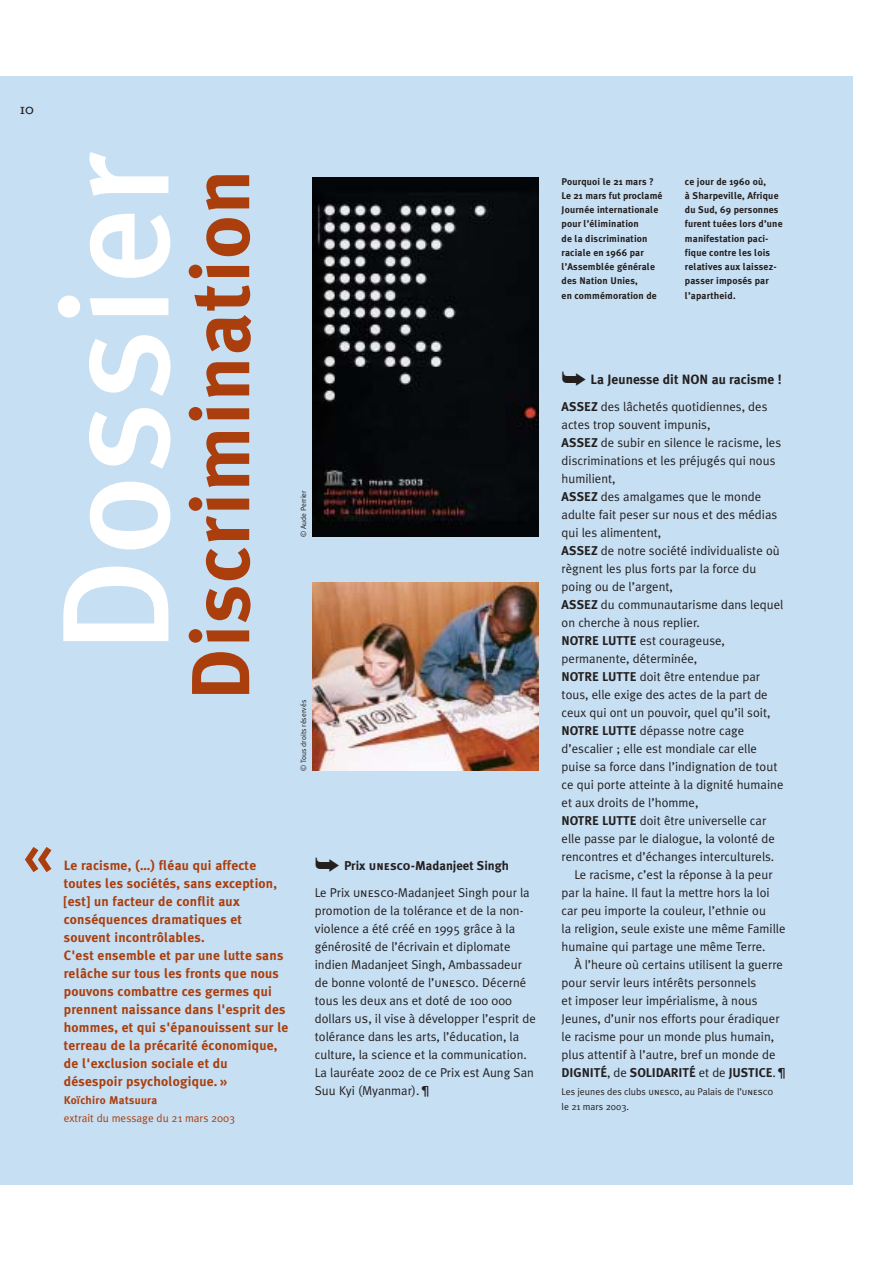
<style>
.page{position:relative;width:893px;height:1263px;background:#fff}
.page>*{position:absolute;margin:0;border:0;box-sizing:border-box;transform-origin:0 0}
.t1{font:500 151.8px "Meta Plus";letter-spacing:.015em;color:#fff}
.t2{font:700 82.2px "Meta Plus";letter-spacing:.015em;color:#aa3e0d}
.t3{font:700 54px "Meta Plus";color:#aa3e0d}
.t4{font:18px "Eureka";color:#231f1f}
.t5{font:700 13.5px/18px "Meta Plus";letter-spacing:.015em;color:#aa3e0d}
.t6{font:700 13.5px "Meta Plus";color:#231f1f}
.t7{font:12.75px/18px "Meta Plus Normal";color:#231f1f}
.t8{font:700 12.75px "Meta Plus";letter-spacing:-.005em;color:#231f1f}
.t9{font:11.25px "Meta Plus Normal";color:#aa3e0d}
.t10{font:700 11.25px "Meta Plus";letter-spacing:.025em;color:#aa3e0d}
.t11{font:700 9.75px/14.2px "Meta Plus";letter-spacing:.015em;color:#231f1f}
.t12{font:9.75px/15px "Meta Plus Normal";color:#231f1f}
.t13{font:7.5px "Meta Plus Normal";color:#231f1f}
.s1{font-family:"Meta Plus Bold Caps";font-weight:400}
.s2{font-family:"Meta Plus Normal Caps"}
.s3{font-family:"Meta Plus";font-weight:700}
.s4{font-family:"Meta Plus Normal";font-weight:400}
</style>
<div class="page">
<div style="left:0;top:76px;width:852px;height:1109px;background:#c7dff3"></div>
<img style="left:313px;top:177px;width:225px;height:360px">
<img style="left:313px;top:582px;width:225px;height:189px">
<h3 class="t4" style="left:20px;top:101px;width:16px">10</h3>
<h1 class="t1" style="left:63px;top:654px;width:504px;rotate:-90deg">Dossier</h1>
<h2 class="t2" style="left:192px;top:701px;width:533px;rotate:-90deg">Discrimination</h2>
<p class="t13" style="left:301px;top:537px;width:48px;rotate:-90deg">© Aude Perrier</p>
<p class="t13" style="left:301px;top:771px;width:73px;rotate:-90deg">© Tous droits réservés</p>
<h3 class="t3" style="left:22px;top:835px;width:31px">«</h3>
<p class="t5" style="left:64px;top:858px;width:226px">Le racisme, (…) fléau qui affecte toutes les sociétés, sans exception, [est] un facteur de conflit aux conséquences dramatiques et souvent incontrôlables.<br>C'est ensemble et par une lutte sans relâche sur tous les fronts que nous pouvons combattre ces germes qui prennent naissance dans l'esprit des hommes, et qui s'épanouissent sur le terreau de la précarité économique, de l'exclusion sociale et du désespoir psychologique. »</p>
<p class="t10" style="left:64px;top:1096px;width:95px">Koïchiro Matsuura</p>
<p class="t9" style="left:64px;top:1114px;width:173px">extrait du message du 21 mars 2003</p>
<p class="t8" style="left:315px;top:861px;width:195px">➥ Prix <span class="s1">unesco</span>-Madanjeet Singh</p>
<p class="t7" style="left:315px;top:885px;width:222px">Le Prix <span class="s2">unesco</span>-Madanjeet Singh pour la promotion de la tolérance et de la non&shy;violence a été créé en 1995 grâce à la générosité de l’écrivain et diplomate indien Madanjeet Singh, Ambassadeur de bonne volonté de l’<span class="s2">unesco</span>. Décerné tous les deux ans et doté de 100 000 dollars <span class="s2">us</span>, il vise à développer l’esprit de tolérance dans les arts, l’éducation, la culture, la science et la communication.<br>La lauréate 2002 de ce Prix est Aung San Suu Kyi (Myanmar).<span class="s3">¶</span></p>
<p class="t11" style="left:561px;top:175px;width:102px">Pourquoi le 21 mars ?<br>Le 21 mars fut proclamé<br>Journée internationale pour l’élimination<br>de la discrimination raciale en 1966 par l’Assemblée générale des Nation Unies,<br>en commémoration de</p>
<p class="t11" style="left:685px;top:175px;width:99px">ce jour de 1960 où,<br>à Sharpeville, Afrique du Sud, 69 personnes furent tuées lors d’une manifestation paci&shy;fique contre les lois relatives aux laissez&shy;passer imposés par l’apartheid.</p>
<p class="t6" style="left:561px;top:375px;width:222px">➥ La Jeunesse dit NON au racisme !</p>
<p class="t7" style="left:561px;top:399px;width:207px"><span class="s3">ASSEZ</span> des lâchetés quotidiennes, des</p>
<p class="t7" style="left:561px;top:417px;width:150px">actes trop souvent impunis,</p>
<p class="t7" style="left:561px;top:435px;width:221px"><span class="s3">ASSEZ</span> de subir en silence le racisme, les</p>
<p class="t7" style="left:561px;top:453px;width:215px">discriminations et les préjugés qui nous</p>
<p class="t7" style="left:561px;top:471px;width:56px">humilient,</p>
<p class="t7" style="left:561px;top:489px;width:201px"><span class="s3">ASSEZ</span> des amalgames que le monde</p>
<p class="t7" style="left:561px;top:507px;width:217px">adulte fait peser sur nous et des médias</p>
<p class="t7" style="left:561px;top:525px;width:101px">qui les alimentent,</p>
<p class="t7" style="left:561px;top:543px;width:220px"><span class="s3">ASSEZ</span> de notre société individualiste où</p>
<p class="t7" style="left:561px;top:561px;width:196px">règnent les plus forts par la force du</p>
<p class="t7" style="left:561px;top:579px;width:113px">poing ou de l’argent,</p>
<p class="t7" style="left:561px;top:597px;width:223px"><span class="s3">ASSEZ</span> du communautarisme dans lequel</p>
<p class="t7" style="left:561px;top:615px;width:140px">on cherche à nous replier.</p>
<p class="t7" style="left:561px;top:633px;width:165px"><span class="s3">NOTRE LUTTE</span> est courageuse,</p>
<p class="t7" style="left:561px;top:651px;width:137px">permanente, déterminée,</p>
<p class="t7" style="left:561px;top:669px;width:200px"><span class="s3">NOTRE LUTTE</span> doit être entendue par</p>
<p class="t7" style="left:561px;top:687px;width:208px">tous, elle exige des actes de la part de</p>
<p class="t7" style="left:561px;top:705px;width:210px">ceux qui ont un pouvoir, quel qu’il soit,</p>
<p class="t7" style="left:561px;top:723px;width:184px"><span class="s3">NOTRE LUTTE</span> dépasse notre cage</p>
<p class="t7" style="left:561px;top:741px;width:197px">d’escalier ; elle est mondiale car elle</p>
<p class="t7" style="left:561px;top:759px;width:217px">puise sa force dans l’indignation de tout</p>
<p class="t7" style="left:561px;top:777px;width:223px">ce qui porte atteinte à la dignité humaine</p>
<p class="t7" style="left:561px;top:795px;width:138px">et aux droits de l’homme,</p>
<p class="t7" style="left:561px;top:813px;width:206px"><span class="s3">NOTRE LUTTE</span> doit être universelle car</p>
<p class="t7" style="left:561px;top:831px;width:215px">elle passe par le dialogue, la volonté de</p>
<p class="t7" style="left:561px;top:849px;width:214px">rencontres et d’échanges interculturels.</p>
<p class="t7" style="left:574px;top:867px;width:200px">Le racisme, c’est la réponse à la peur</p>
<p class="t7" style="left:561px;top:885px;width:210px">par la haine. Il faut la mettre hors la loi</p>
<p class="t7" style="left:561px;top:903px;width:206px">car peu importe la couleur, l’ethnie ou</p>
<p class="t7" style="left:561px;top:921px;width:225px">la religion, seule existe une même Famille</p>
<p class="t7" style="left:561px;top:939px;width:205px">humaine qui partage une même Terre.</p>
<p class="t7" style="left:574px;top:957px;width:210px">À l’heure où certains utilisent la guerre</p>
<p class="t7" style="left:561px;top:975px;width:196px">pour servir leurs intérêts personnels</p>
<p class="t7" style="left:561px;top:993px;width:198px">et imposer leur impérialisme, à nous</p>
<p class="t7" style="left:561px;top:1011px;width:219px">Jeunes, d’unir nos efforts pour éradiquer</p>
<p class="t7" style="left:561px;top:1029px;width:214px">le racisme pour un monde plus humain,</p>
<p class="t7" style="left:561px;top:1047px;width:215px">plus attentif à l’autre, bref un monde de</p>
<p class="t8" style="left:561px;top:1068px;width:225px">DIGNITÉ<span class="s4">, de</span> SOLIDARITÉ <span class="s4">et de</span> JUSTICE<span class="s4">.</span>¶</p>
<p class="t12" style="left:561px;top:1085px;width:213px">Les jeunes des clubs <span class="s2">unesco</span>, au Palais de l’<span class="s2">unesco </span>le 21 mars 2003.</p>
</div>
